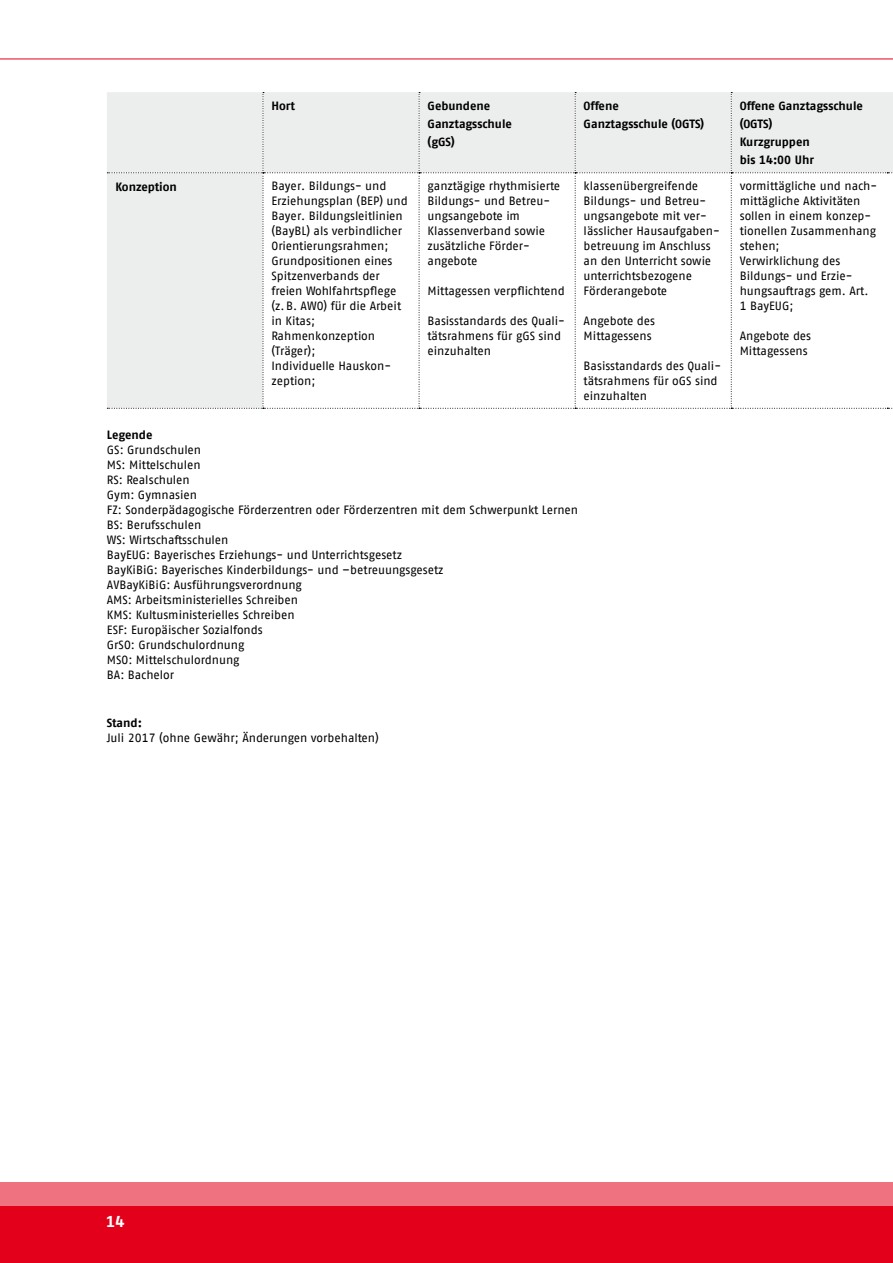
<style>
.page{position:relative;width:893px;height:1263px;background:#fff}
.page>*{position:absolute;margin:0;border:0;box-sizing:border-box;transform-origin:0 0}
.t1{font:700 15.75px "AWO Fago Office";color:#fff}
.t2{font:12px/15px "AWO Fago Office";color:#000}
.t3{font:700 12px/18px "AWO Fago Office";color:#000}
</style>
<div class="page">
<div style="left:0;top:1182px;width:893px;height:81px;background:#e2001a"></div>
<div style="left:0;top:1182px;width:893px;height:23px;background:#ee7280"></div>
<hr style="left:0;top:59px;width:893px;height:1px;background:#e2001a">
<svg style="left:107px;top:92px;width:786px;height:317px"></svg>
<p class="t3" style="left:271px;top:97px;width:25px">Hort</p>
<p class="t3" style="left:428px;top:97px;width:86px">Gebundene<br>Ganztagsschule (gGS)</p>
<p class="t3" style="left:584px;top:97px;width:122px">Offene<br>Ganztagsschule (OGTS)</p>
<p class="t3" style="left:740px;top:97px;width:125px">Offene Ganztagsschule (OGTS)<br>Kurzgruppen<br>bis 14:00 Uhr</p>
<p class="t3" style="left:115px;top:178px;width:63px">Konzeption</p>
<p class="t2" style="left:271px;top:178px;width:138px">Bayer. Bildungs- und<br>Erziehungsplan (BEP) und<br>Bayer. Bildungsleitlinien (BayBL) als verbindlicher<br>Orientierungsrahmen;<br>Grundpositionen eines<br>Spitzenverbands der freien Wohlfahrtspflege (z.B. AWO) für die Arbeit in Kitas;<br>Rahmenkonzeption (Träger);<br>Individuelle Hauskon&shy;zeption;</p>
<p class="t2" style="left:428px;top:178px;width:134px">ganztägige rhythmisierte<br>Bildungs- und Betreu&shy;ungsangebote im<br>Klassenverband sowie zusätzliche Förder&shy;angebote</p>
<p class="t2" style="left:428px;top:283px;width:139px">Mittagessen verpflichtend</p>
<p class="t2" style="left:428px;top:313px;width:139px">Basisstandards des Quali&shy;tätsrahmens für gGS sind einzuhalten</p>
<p class="t2" style="left:584px;top:178px;width:138px">klassenübergreifende<br>Bildungs- und Betreu&shy;ungsangebote mit ver&shy;lässlicher Hausaufgaben&shy;betreuung im Anschluss an den Unterricht sowie unterrichtsbezogene<br>Förderangebote</p>
<p class="t2" style="left:584px;top:313px;width:73px">Angebote des<br>Mittagessens</p>
<p class="t2" style="left:584px;top:358px;width:139px">Basisstandards des Quali&shy;tätsrahmens für oGS sind einzuhalten</p>
<p class="t3" style="left:107px;top:425px;width:47px">Legende</p>
<p class="t2" style="left:107px;top:442px;width:473px">GS: Grundschulen<br>MS: Mittelschulen<br>RS: Realschulen<br>Gym: Gymnasien<br>FZ: Sonderpädagogische Förderzentren oder Förderzentren mit dem Schwerpunkt Lernen BS: Berufsschulen<br>WS: Wirtschaftsschulen<br>BayEUG: Bayerisches Erziehungs- und Unterrichtsgesetz<br>BayKiBiG: Bayerisches Kinderbildungs- und –betreuungsgesetz<br>AVBayKiBiG: Ausführungsverordnung<br>AMS: Arbeitsministerielles Schreiben<br>KMS: Kultusministerielles Schreiben<br>ESF: Europäischer Sozialfonds<br>GrSO: Grundschulordnung<br>MSO: Mittelschulordnung<br>BA: Bachelor</p>
<p class="t3" style="left:107px;top:713px;width:37px">Stand:</p>
<p class="t2" style="left:107px;top:730px;width:274px">Juli 2017 (ohne Gewähr; Änderungen vorbehalten)</p>
<p class="t2" style="left:740px;top:178px;width:139px">vormittägliche und nach&shy;mittägliche Aktivitäten sollen in einem konzep&shy;tionellen Zusammenhang stehen;<br>Verwirklichung des<br>Bildungs- und Erzie&shy;hungsauftrags gem. Art.<br>1 BayEUG;</p>
<p class="t2" style="left:740px;top:328px;width:73px">Angebote des<br>Mittagessens</p>
<h1 class="t1" style="left:106px;top:1212px;width:20px">14</h1>
</div>
